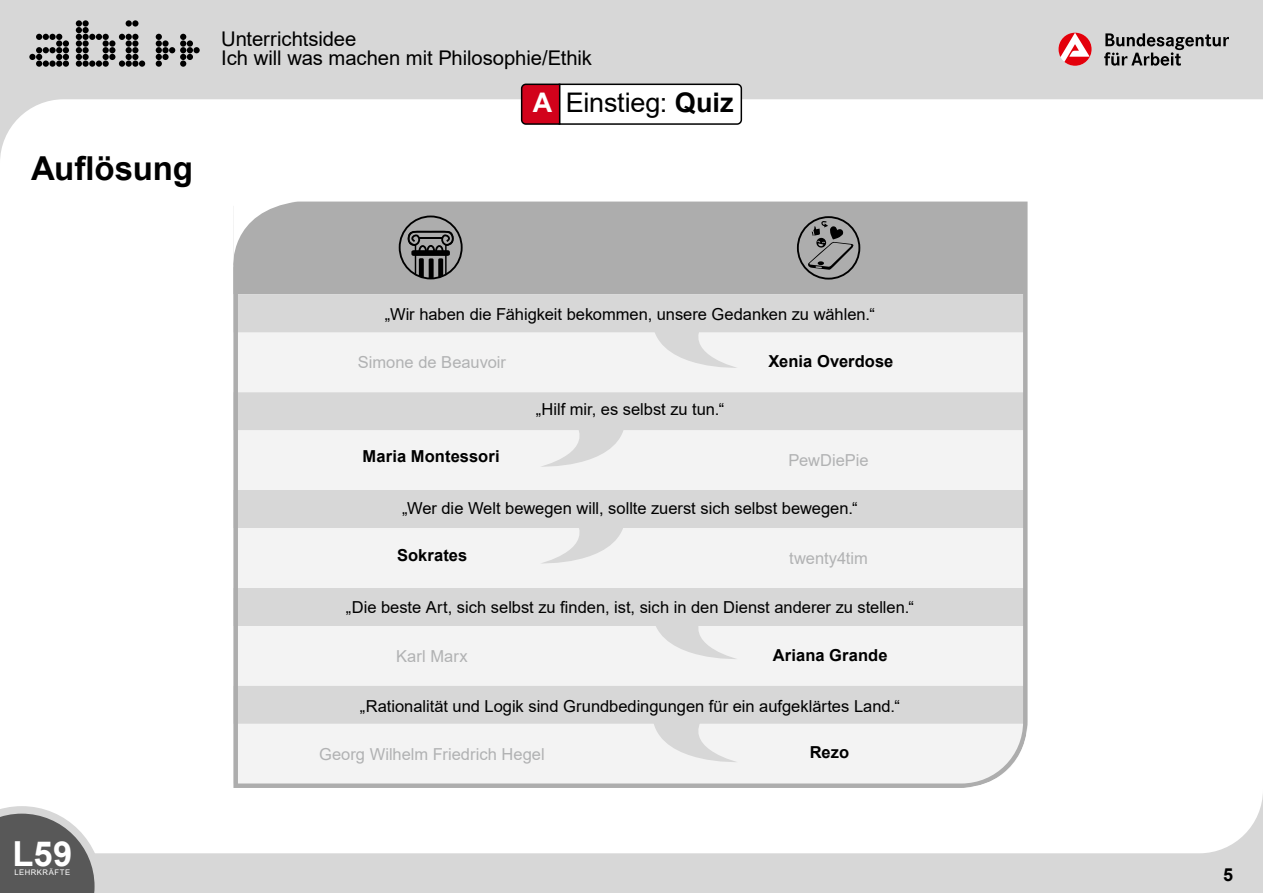
<style>
.page{position:relative;width:1263px;height:893px;background:#d7d7d7}
.page>*{position:absolute;margin:0;border:0;box-sizing:border-box;transform-origin:0 0}
.t1{font:700 34.5px "Arial";color:#fff}
.L_H2_22_pt{font:700 33px "Arial";letter-spacing:-.005em;color:#000}
.L_H1{font:27px "Arial";letter-spacing:-.01em;color:#000}
.t2{font:20.25px/19.2px "Arial";letter-spacing:-.005em;color:#000}
.t3{font:700 18px "Arial";color:#000}
.UI59_tabelle_quiz{font:16.5px "Arial";color:#000}
.t4{font:16.5px "Arial";color:#b1b2b3}
.UI59_tabelle_quiz-2{font:700 16.5px "Arial";letter-spacing:.005em;color:#000}
.UI_Tabelle_Antwort{font:700 16.5px "Arial";letter-spacing:.005em;color:#000}
.t5{font:7.65px "Arial";letter-spacing:.065em;color:#fff}
.s1{font-weight:700;color:#fff}
.s2{font-weight:700}
</style>
<div class="page">
<div style="left:0;top:99px;width:1263px;height:754px;background:#fff"></div>
<svg style="left:0;top:806px;width:102px;height:87px;background:#818181"></svg>
<svg style="left:29px;top:34px;width:40px;height:33px"></svg>
<svg style="left:76px;top:20px;width:69px;height:47px"></svg>
<svg style="left:156px;top:34px;width:44px;height:33px"></svg>
<svg style="left:1104px;top:33px;width:125px;height:33px"></svg>
<svg style="left:1058px;top:33px;width:33px;height:33px"></svg>
<svg style="left:520px;top:83px;width:223px;height:43px;background:#e1c3c7"></svg>
<svg style="left:231px;top:199px;width:799px;height:591px"></svg>
<svg style="left:228px;top:196px;width:70px;height:72px;background:#c8c8c8"></svg>
<svg style="left:963px;top:722px;width:66px;height:66px;background:#eee"></svg>
<svg style="left:653px;top:327px;width:85px;height:43px"></svg>
<svg style="left:653px;top:619px;width:85px;height:43px"></svg>
<svg style="left:653px;top:722px;width:85px;height:43px"></svg>
<svg style="left:540px;top:523px;width:84px;height:43px"></svg>
<svg style="left:540px;top:426px;width:84px;height:43px"></svg>
<h2 class="L_H2_22_pt" style="left:31px;top:145px;width:163px">Auflösung</h2>
<p class="t2" style="left:221px;top:29px;width:372px">Unterrichtsidee<br>Ich will was machen mit Philosophie/Ethik</p>
<h1 class="L_H1" style="left:533px;top:84px;width:202px"><span class="s1">A</span> Einstieg: <span class="s2">Quiz</span></h1>
<h1 class="t1" style="left:13px;top:830px;width:61px">L59</h1>
<p class="t5" style="left:15px;top:867px;width:57px">LEHRKRÄFTE</p>
<p class="UI59_tabelle_quiz" style="left:385px;top:302px;width:491px">„Wir haben die Fähigkeit bekommen, unsere Gedanken zu wählen.“</p>
<p class="UI59_tabelle_quiz-2" style="left:768px;top:350px;width:126px">Xenia Overdose</p>
<p class="UI59_tabelle_quiz" style="left:536px;top:397px;width:190px">„Hilf mir, es selbst zu tun.“</p>
<p class="UI59_tabelle_quiz-2" style="left:363px;top:445px;width:139px">Maria Montessori</p>
<p class="UI59_tabelle_quiz" style="left:402px;top:497px;width:457px">„Wer die Welt bewegen will, sollte zuerst sich selbst bewegen.“</p>
<p class="UI_Tabelle_Antwort" style="left:397px;top:544px;width:72px">Sokrates</p>
<p class="UI59_tabelle_quiz" style="left:346px;top:596px;width:570px">„Die beste Art, sich selbst zu finden, ist, sich in den Dienst anderer zu stellen.“</p>
<p class="UI59_tabelle_quiz-2" style="left:773px;top:643px;width:116px">Ariana Grande</p>
<p class="UI59_tabelle_quiz" style="left:360px;top:695px;width:541px">„Rationalität und Logik sind Grundbedingungen für ein aufgeklärtes Land.“</p>
<p class="UI59_tabelle_quiz-2" style="left:810px;top:740px;width:41px">Rezo</p>
<p class="t4" style="left:358px;top:351px;width:150px">Simone de Beauvoir</p>
<p class="t4" style="left:788px;top:449px;width:82px">PewDiePie</p>
<p class="t4" style="left:789px;top:547px;width:80px">twenty4tim</p>
<p class="t4" style="left:396px;top:645px;width:73px">Karl Marx</p>
<p class="t4" style="left:319px;top:742px;width:227px">Georg Wilhelm Friedrich Hegel</p>
<p class="t3" style="left:1223px;top:861px;width:12px">5</p>
</div>
